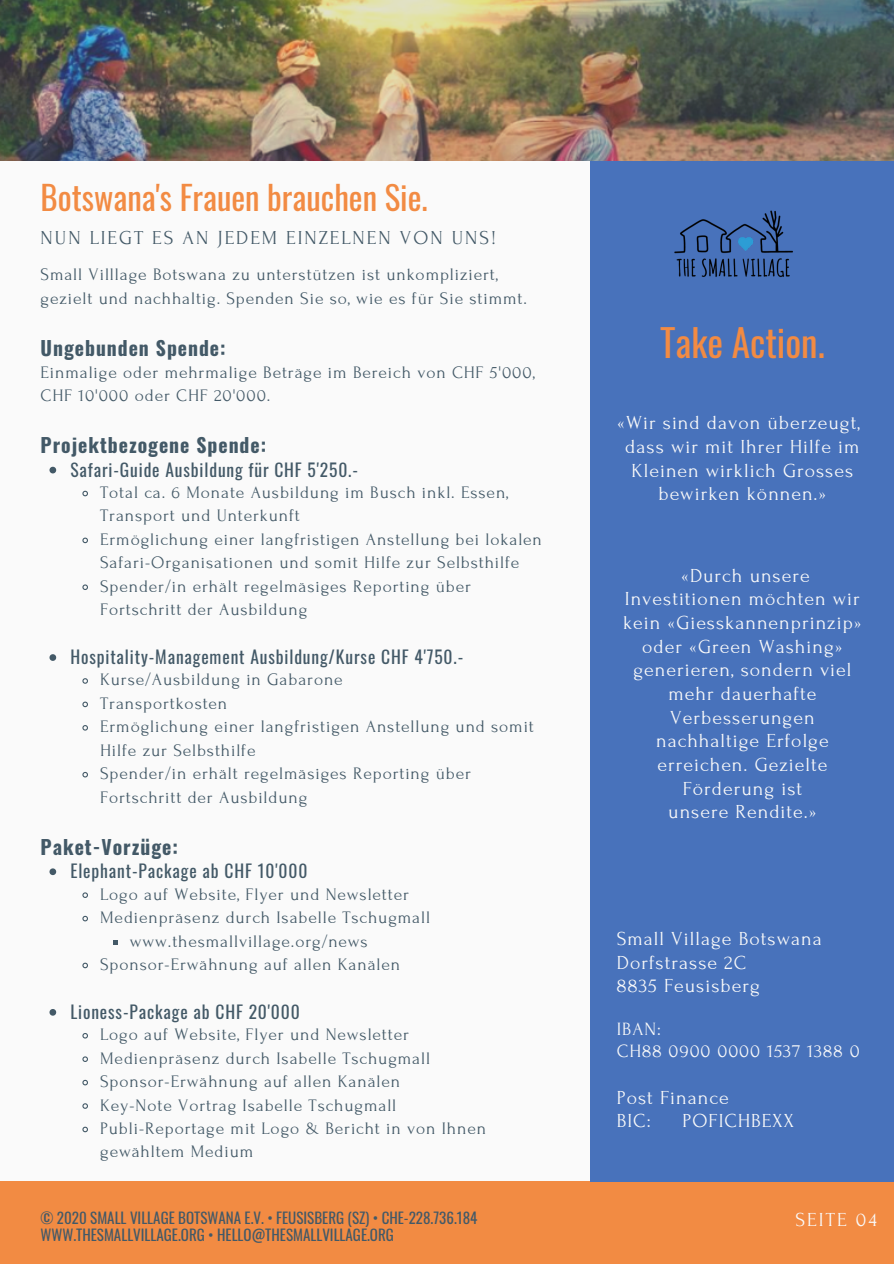
<style>
.page{position:relative;width:894px;height:1264px;background:#fff}
.page>*{position:absolute;margin:0;border:0;box-sizing:border-box;transform-origin:0 0}
.t1{font:37.35px "Oswald";color:#f28b43}
.t2{font:32.85px "Oswald";color:#f28b43}
.t3{font:19.8px/23.7px "Forum";letter-spacing:.05em;color:#fafafa;text-align:center}
.t4{font:700 19.65px "Oswald";letter-spacing:.05em;color:#435967}
.t5{font:19.65px "Forum";letter-spacing:.1em;color:#435967}
.t6{font:18.75px/21.5px "Forum";letter-spacing:.05em;color:#fafafa}
.t7{font:17.55px/23.4px "Forum";letter-spacing:.05em;color:#435967}
.t8{font:17.55px "Oswald";letter-spacing:.05em;color:#435967}
.t9{font:15px/17px "Oswald";color:#435967}
</style>
<div class="page">
<div style="left:0;top:0;width:893px;height:1263px;background:#fafafa"></div>
<div style="left:0;top:1181px;width:893px;height:82px;background:#f28b43"></div>
<div style="left:590px;top:134px;width:303px;height:1047px;background:#4872bb"></div>
<svg style="left:49px;top:467px;width:7px;height:6px"></svg>
<svg style="left:82px;top:490px;width:6px;height:7px"></svg>
<svg style="left:82px;top:537px;width:6px;height:7px"></svg>
<svg style="left:82px;top:584px;width:6px;height:6px"></svg>
<svg style="left:49px;top:654px;width:7px;height:7px"></svg>
<svg style="left:82px;top:678px;width:6px;height:6px"></svg>
<svg style="left:82px;top:701px;width:6px;height:7px"></svg>
<svg style="left:82px;top:725px;width:6px;height:6px"></svg>
<svg style="left:82px;top:771px;width:6px;height:7px"></svg>
<svg style="left:49px;top:868px;width:7px;height:7px"></svg>
<svg style="left:82px;top:892px;width:6px;height:6px"></svg>
<svg style="left:82px;top:915px;width:6px;height:7px"></svg>
<svg style="left:113px;top:940px;width:4px;height:4px"></svg>
<svg style="left:82px;top:962px;width:6px;height:7px"></svg>
<svg style="left:49px;top:1009px;width:7px;height:6px"></svg>
<svg style="left:82px;top:1033px;width:6px;height:6px"></svg>
<svg style="left:82px;top:1056px;width:6px;height:6px"></svg>
<svg style="left:82px;top:1079px;width:6px;height:7px"></svg>
<svg style="left:82px;top:1103px;width:6px;height:6px"></svg>
<svg style="left:82px;top:1126px;width:6px;height:7px"></svg>
<img style="left:0;top:0;width:893px;height:160px">
<img style="left:674px;top:210px;width:119px;height:67px">
<h2 class="t2" style="left:41px;top:172px;width:388px">Botswana's Frauen brauchen Sie.</h2>
<p class="t5" style="left:41px;top:227px;width:457px">NUN LIEGT ES AN JEDEM EINZELNEN VON UNS!</p>
<p class="t7" style="left:41px;top:263px;width:487px">Small Villlage Botswana zu unterstützen ist unkompliziert, gezielt und nachhaltig. Spenden Sie so, wie es für Sie stimmt.</p>
<p class="t4" style="left:41px;top:333px;width:186px">Ungebunden Spende:</p>
<p class="t7" style="left:41px;top:360px;width:495px">Einmalige oder mehrmalige Beträge im Bereich von CHF 5'000,<br>CHF 10'000 oder CHF 20'000.</p>
<p class="t4" style="left:41px;top:430px;width:227px">Projektbezogene Spende:</p>
<p class="t8" style="left:70px;top:456px;width:289px">Safari-Guide Ausbildung für CHF 5'250.-</p>
<p class="t7" style="left:100px;top:481px;width:443px">Total ca. 6 Monate Ausbildung im Busch inkl. Essen, Transport und Unterkunft<br>Ermöglichung einer langfristigen Anstellung bei lokalen Safari-Organisationen und somit Hilfe zur Selbsthilfe Spender/in erhält regelmäsiges Reporting über Fortschritt der Ausbildung</p>
<p class="t8" style="left:70px;top:643px;width:394px">Hospitality-Management Ausbildung/Kurse CHF 4'750.-</p>
<p class="t7" style="left:100px;top:668px;width:435px">Kurse/Ausbildung in Gabarone<br>Transportkosten<br>Ermöglichung einer langfristigen Anstellung und somit Hilfe zur Selbsthilfe<br>Spender/in erhält regelmäsiges Reporting über Fortschritt der Ausbildung</p>
<p class="t4" style="left:41px;top:831px;width:139px">Paket-Vorzüge:</p>
<p class="t8" style="left:70px;top:857px;width:238px">Elephant-Package ab CHF 10'000</p>
<p class="t7" style="left:100px;top:882px;width:310px">Logo auf Website, Flyer und Newsletter</p>
<p class="t7" style="left:100px;top:906px;width:331px">Medienpräsenz durch Isabelle Tschugmall</p>
<p class="t7" style="left:130px;top:929px;width:239px">www.thesmallvillage.org/news</p>
<p class="t7" style="left:100px;top:952px;width:301px">Sponsor-Erwähnung auf allen Kanälen</p>
<p class="t8" style="left:70px;top:998px;width:231px">Lioness-Package ab CHF 20'000</p>
<p class="t7" style="left:100px;top:1023px;width:387px">Logo auf Website, Flyer und Newsletter Medienpräsenz durch Isabelle Tschugmall Sponsor-Erwähnung auf allen Kanälen<br>Key-Note Vortrag Isabelle Tschugmall Publi-Reportage mit Logo &amp; Bericht in von Ihnen gewähltem Medium</p>
<h1 class="t1" style="left:660px;top:313px;width:166px">Take Action.</h1>
<p class="t3" style="left:617px;top:411px;width:244px">«Wir sind davon überzeugt, dass wir mit Ihrer Hilfe im<br>Kleinen wirklich Grosses bewirken können.»</p>
<p class="t3" style="left:623px;top:563px;width:240px">«Durch unsere<br>Investitionen möchten wir kein «Giesskannenprinzip» oder «Green Washing» generieren, sondern viel mehr dauerhafte<br>Verbesserungen nachhaltige Erfolge erreichen. Gezielte<br>Förderung ist<br>unsere Rendite.»</p>
<p class="t3" style="left:616px;top:927px;width:206px;text-align:left">Small Village Botswana<br>Dorfstrasse 2C<br>8835 Feusisberg</p>
<p class="t6" style="left:616px;top:1018px;width:244px">IBAN:<br>CH88 0900 0000 1537 1388 0</p>
<p class="t3" style="left:616px;top:1085px;width:113px;text-align:left">Post Finance<br>BIC:</p>
<p class="t3" style="left:682px;top:1109px;width:113px">POFICHBEXX</p>
<p class="t9" style="left:41px;top:1208px;width:438px">© 2020 SMALL VILLAGE BOTSWANA E.V. • FEUSISBERG (SZ) • CHE-228.736.184<br>WWW.THESMALLVILLAGE.ORG • HELLO@THESMALLVILLAGE.ORG</p>
<p class="t3" style="left:795px;top:1208px;width:83px">SEITE 04</p>
</div>
